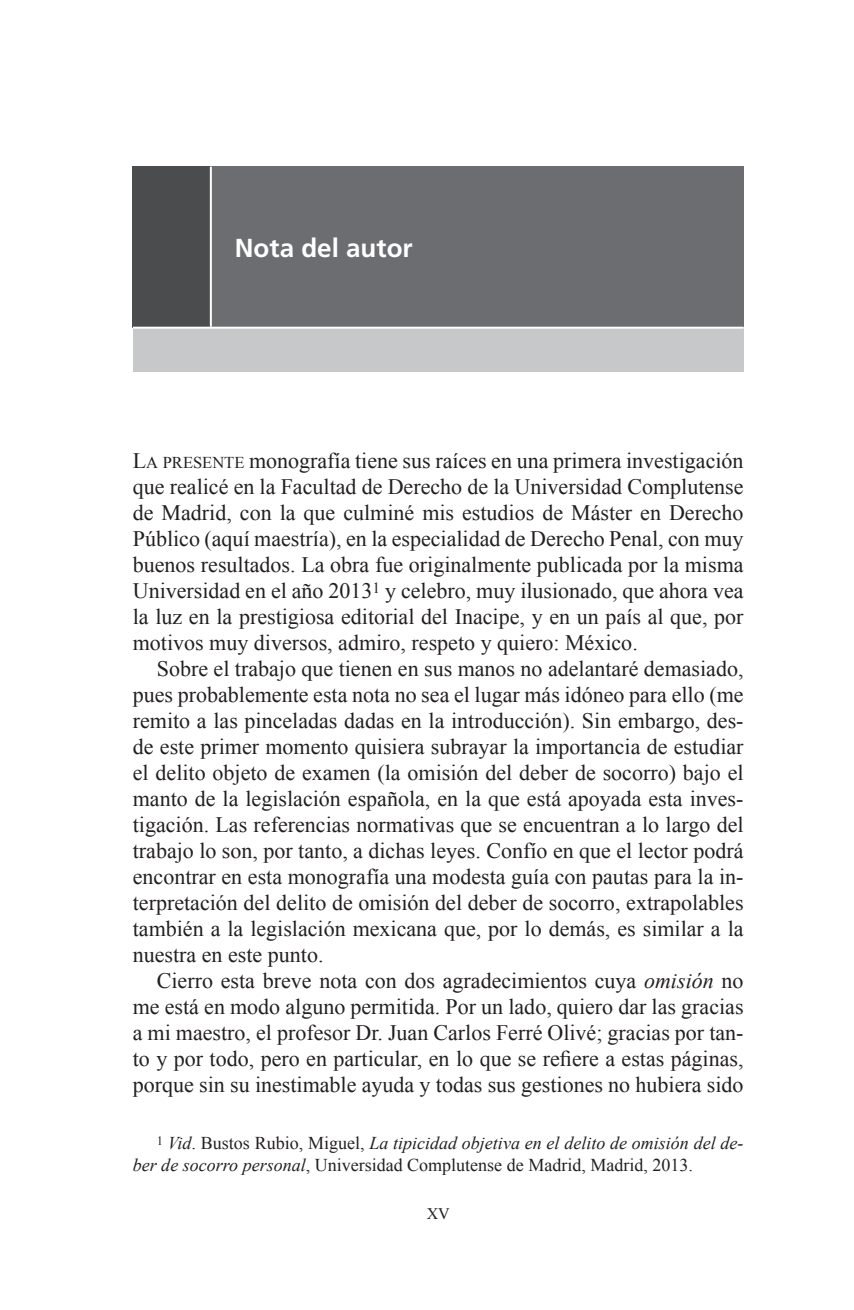
<style>
.page{position:relative;width:854px;height:1310px;background:#fff}
.page>*{position:absolute;margin:0;border:0;box-sizing:border-box;transform-origin:0 0}
._01_titulo_1{font:700 26px "Frutiger";color:#fff}
._06_texto_general{font:22px/26px "Times New Roman";color:#231f20;text-align:justify}
._07_texto_gral_prime{font:22px/26px "Times New Roman";color:#231f20;text-align:justify}
._10_nota{font:italic 18px/22px "Times New Roman";color:#231f20}
._13_cornisa_y_folios{font:16px "Times New Roman";color:#231f20}
.s1{font-style:inherit}
.s2{font-size:16.4px}
.s3{font-style:italic}
.s4{font-style:normal}
</style>
<div class="page">
<div style="left:133px;top:166px;width:78px;height:161px;background:#4b4c4d"></div>
<div style="left:211px;top:166px;width:532px;height:161px;background:#6c6d70"></div>
<div style="left:133px;top:327px;width:610px;height:44px;background:#c7c8ca"></div>
<hr style="left:133px;top:326px;width:78px;height:2px;background:#fff">
<hr style="left:211px;top:326px;width:532px;height:2px;background:#fff">
<hr style="left:210px;top:166px;width:2px;height:160px;background:#fff">
<p class="_01_titulo_1" style="left:235px;top:233px;width:179px">Nota del autor</p>
<p class="_07_texto_gral_prime" style="left:133px;top:447px;width:612px"><span class="s1">L</span><span class="s2">A PRESENTE</span> monografía tiene sus raíces en una primera investigación que realicé en la Facultad de Derecho de la Universidad Complutense de Madrid, con la que culminé mis estudios de Máster en Derecho Público (aquí maestría), en la especialidad de Derecho Penal, con muy buenos resultados. La obra fue originalmente publicada por la misma Universidad en el año 2013<sup>1</sup> y celebro, muy ilusionado, que ahora vea la luz en la prestigiosa editorial del Inacipe, y en un país al que, por motivos muy diversos, admiro, respeto y quiero: México.</p>
<p class="_06_texto_general" style="left:133px;top:655px;width:612px;text-indent:24px">Sobre el trabajo que tienen en sus manos no adelantaré demasiado, pues probablemente esta nota no sea el lugar más idóneo para ello (me remito a las pinceladas dadas en la introducción). Sin embargo, des&shy;de este primer momento quisiera subrayar la importancia de estudiar el delito objeto de examen (la omisión del deber de socorro) bajo el manto de la legislación española, en la que está apoyada esta inves&shy;tigación. Las referencias normativas que se encuentran a lo largo del trabajo lo son, por tanto, a dichas leyes. Confío en que el lector podrá encontrar en esta monografía una modesta guía con pautas para la in&shy;terpretación del delito de omisión del deber de socorro, extrapolables también a la legislación mexicana que, por lo demás, es similar a la nuestra en este punto.</p>
<p class="_06_texto_general" style="left:133px;top:967px;width:612px;text-indent:24px">Cierro esta breve nota con dos agradecimientos cuya <span class="s3">omisión</span> no me está en modo alguno permitida. Por un lado, quiero dar las gracias a mi maestro, el profesor Dr. Juan Carlos Ferré Olivé; gracias por tan&shy;to y por todo, pero en particular, en lo que se refiere a estas páginas, porque sin su inestimable ayuda y todas sus gestiones no hubiera sido</p>
<p class="_10_nota" style="left:133px;top:1131px;width:612px;text-indent:24px"><sup>1</sup> Vid<span class="s4">. Bustos Rubio, Miguel,</span> La tipicidad objetiva en el delito de omisión del de&shy;ber de socorro personal<span class="s4">, Universidad Complutense de Madrid, Madrid, 2013.</span></p>
<p class="_13_cornisa_y_folios" style="left:427px;top:1202px;width:25px">XV</p>
</div>
